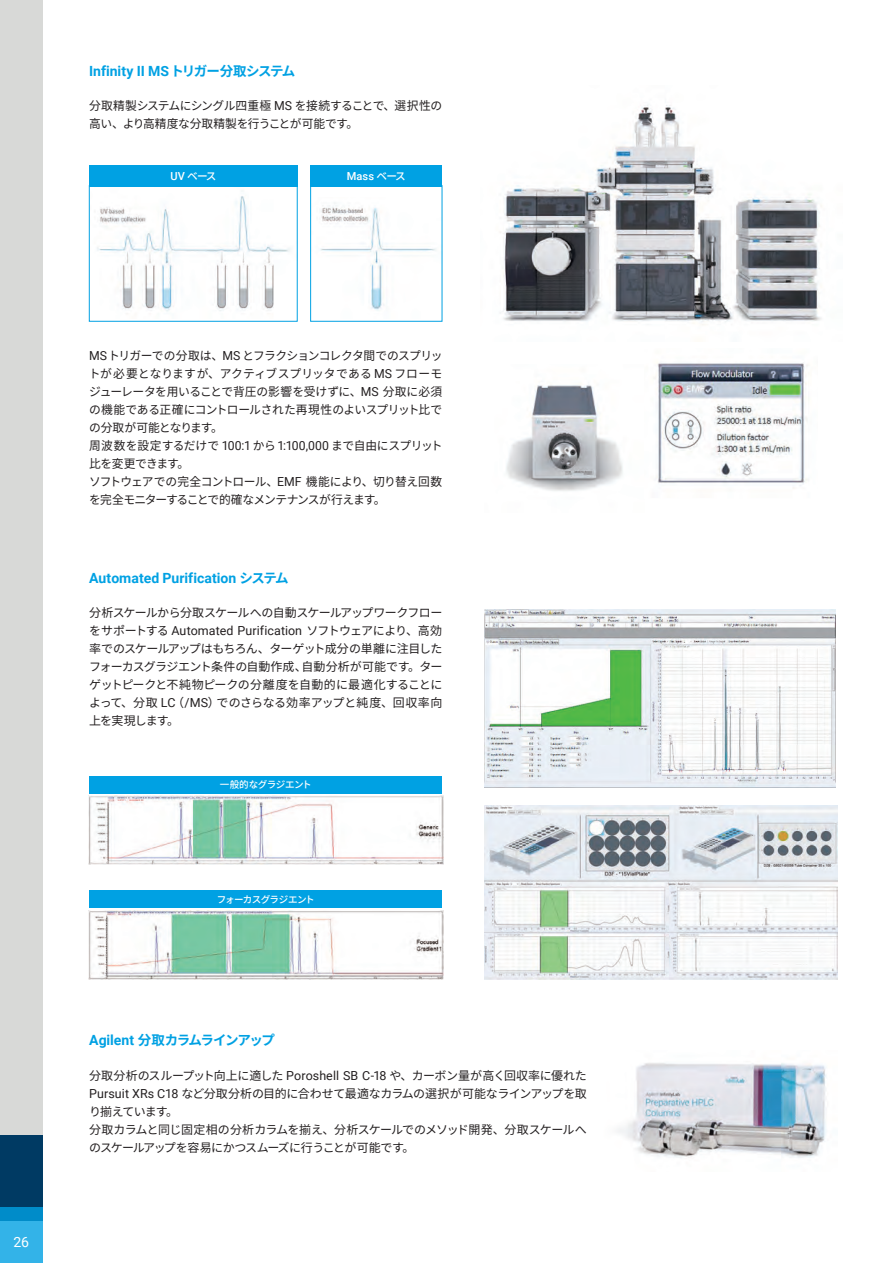
<style>
.page{position:relative;width:893px;height:1263px;background:#fff}
.page>*{position:absolute;margin:0;border:0;box-sizing:border-box;transform-origin:0 0}
.t1{font:700 14.1px "Roboto";color:#00a1e3}
.t2{font:14.1px "Roboto";color:#fff}
.t3{font:700 13.5px "Noto Sans CJ Kjp";letter-spacing:-.105em;color:#00a1e3}
.t4{font:12.45px "Roboto";letter-spacing:.005em;color:#231f20}
.t5{font:12px/18px "Noto Sans CJ Kjp";letter-spacing:-.035em;color:#231f20}
.t6{font:12px "Noto Sans CJ Kjp";letter-spacing:-.055em;color:#231f20}
.t7{font:500 11.1px "Roboto";color:#fff}
.t8{font:500 10.65px "Noto Sans CJ Kjp";color:#fff}
.t9{font:500 9.6px "Noto Sans CJ Kjp";letter-spacing:-.05em;color:#fff}
.s1{font-family:"Noto Sans CJ Kjp";font-size:13.5px}
.s2{font-family:"Roboto";font-size:12.45px}
.s3{font-family:"Roboto";font-size:11.1px}
.s4{font-family:"Noto Sans CJ Kjp";font-size:10.65px}
.s5{font-family:"Noto Sans CJ Kjp";font-size:12px}
.s6{font-family:"Roboto";font-size:14.1px}
</style>
<div class="page">
<div style="left:0;top:0;width:43px;height:1135px;background:#d8d9d7"></div>
<img style="left:88px;top:795px;width:356px;height:70px">
<img style="left:88px;top:910px;width:356px;height:69px">
<img style="left:485px;top:609px;width:350px;height:178px">
<img style="left:485px;top:805px;width:352px;height:175px">
<img style="left:618px;top:1063px;width:208px;height:95px">
<img style="left:500px;top:105px;width:322px;height:220px">
<img style="left:97px;top:196px;width:193px;height:116px">
<div style="left:89px;top:185px;width:208px;height:137px;border:1px solid #00a1e3"></div>
<img style="left:320px;top:202px;width:116px;height:109px">
<div style="left:310px;top:185px;width:132px;height:137px;border:1px solid #00a1e3"></div>
<div style="left:89px;top:165px;width:209px;height:21px;background:#00a1e3"></div>
<div style="left:89px;top:776px;width:353px;height:17px;background:#00a1e3"></div>
<div style="left:89px;top:891px;width:353px;height:17px;background:#00a1e3"></div>
<div style="left:310px;top:165px;width:132px;height:21px;background:#00a1e3"></div>
<img style="left:506px;top:385px;width:117px;height:106px">
<img style="left:653px;top:363px;width:156px;height:126px">
<div style="left:0;top:1135px;width:43px;height:85px;background:#003a63"></div>
<svg style="left:0;top:1208px;width:43px;height:55px;background:#26a9e0"></svg>
<p class="t1" style="left:89px;top:61px;width:208px">Infinity II MS<span class="s1">トリガー分取システム</span></p>
<p class="t5" style="left:89px;top:97px;width:355px">分取精製システムにシングル四重極 <span class="s2">MS</span> を接続することで、選択性の高い、より高精度な分取精製を行うことが可能です。</p>
<p class="t8" style="left:170px;top:170px;width:48px"><span class="s3">UV</span> ベース</p>
<p class="t7" style="left:347px;top:168px;width:61px">Mass <span class="s4">ベース</span></p>
<p class="t2" style="left:13px;top:1232px;width:17px">26</p>
<p class="t5" style="left:89px;top:347px;width:355px"><span class="s2">MS</span>トリガーでの分取は、<span class="s2">MS</span> とフラクションコレクタ間でのスプリットが必要となりますが、アクティブスプリッタである <span class="s2">MS</span> フローモジューレータを用いることで背圧の影響を受けずに、<span class="s2">MS</span> 分取に必須の機能である正確にコントロールされた再現性のよいスプリット比での分取が可能となります。<br>周波数を設定するだけで <span class="s2">100:1</span>から<span class="s2">1:100,000</span> まで自由にスプリット比を変更できます。<br>ソフトウェアでの完全コントロール、<span class="s2">EMF</span> 機能により、切り替え回数を完全モニターすることで的確なメンテナンスが行えます。</p>
<p class="t1" style="left:89px;top:568px;width:201px">Automated Purification <span class="s1">システム</span></p>
<p class="t6" style="left:89px;top:606px;width:355px">分析スケールから分取スケールへの自動スケールアップワークフロー</p>
<p class="t4" style="left:89px;top:622px;width:355px"><span class="s5">をサポートする</span> Automated Purification <span class="s5">ソフトウェアにより、高効</span></p>
<p class="t5" style="left:89px;top:640px;width:355px;text-align:justify">率でのスケールアップはもちろん、ターゲット成分の単離に注目したフォーカスグラジエント条件の自動作成、自動分析が可能です。ターゲットピークと不純物ピークの分離度を自動的に最適化することによって、分取 <span class="s2">LC</span>（<span class="s2">/MS</span>）でのさらなる効率アップと純度、回収率向上を実現します。</p>
<p class="t9" style="left:220px;top:779px;width:94px">一般的なグラジエント</p>
<p class="t9" style="left:217px;top:894px;width:99px">フォーカスグラジエント</p>
<p class="t3" style="left:89px;top:1033px;width:187px"><span class="s6">Agilent</span> 分取カラムラインアップ</p>
<p class="t5" style="left:89px;top:1067px;width:499px">分取分析のスループット向上に適した <span class="s2">Poroshell SB C-18</span> や、カーボン量が高く回収率に優れた<span class="s2">Pursuit XRs C18</span> など分取分析の目的に合わせて最適なカラムの選択が可能なラインアップを取り揃えています。<br>分取カラムと同じ固定相の分析カラムを揃え、分析スケールでのメソッド開発、分取スケールへのスケールアップを容易にかつスムーズに行うことが可能です。</p>
</div>
